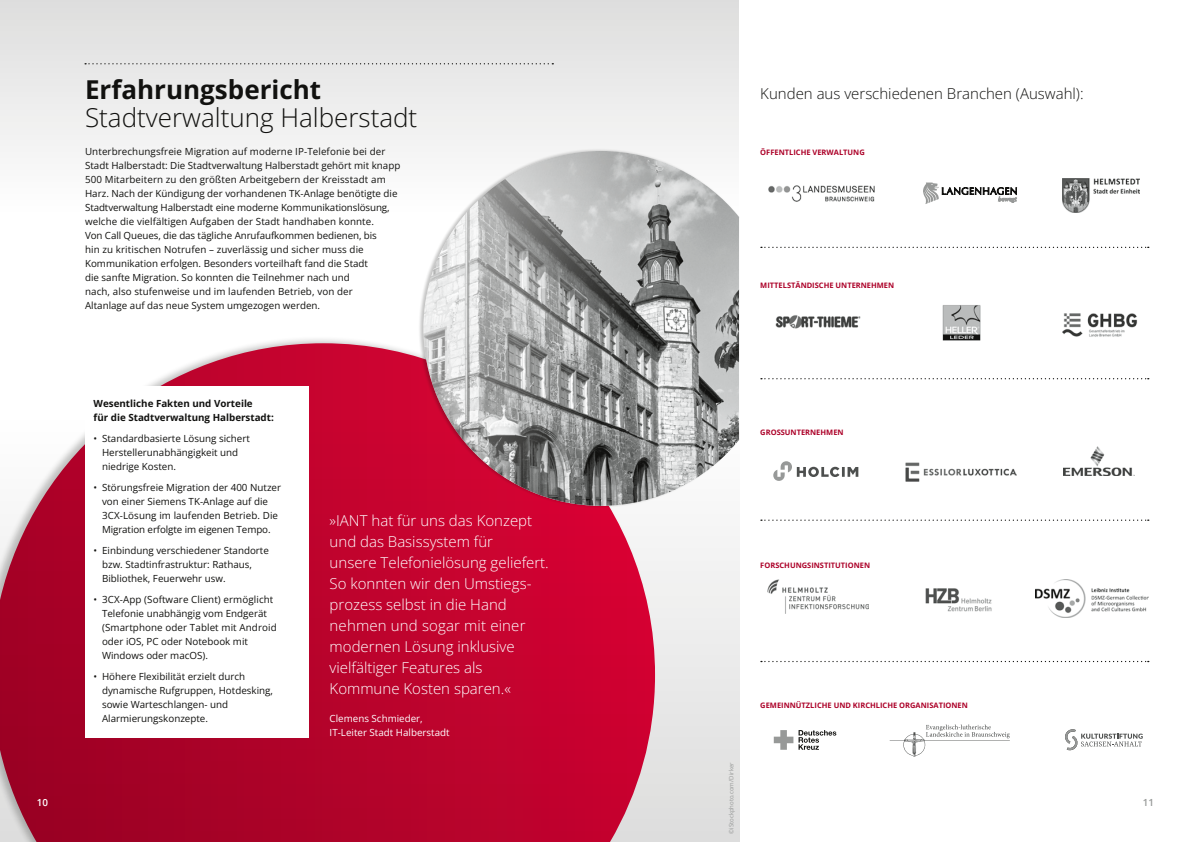
<style>
.page{position:relative;width:1191px;height:842px;background:#fff}
.page>*{position:absolute;margin:0;border:0;box-sizing:border-box;transform-origin:0 0}
.Head_1_25_28{font:300 26px/28px "Open Sans";color:#11110f}
.Head_2_14_21{font:300 15px/21px "Open Sans";color:#fff}
.Head_2_14_21-2{font:300 15px "Open Sans";color:#11110f}
.Fließtext_9_8_14_spaltenspanne{font:9.8px/14px "Open Sans";color:#11110f}
.Fließtext_9_8_14{font:700 9.8px/14px "Open Sans";color:#11110f}
.Fließtext_9_8_14-2{font:9.8px/14px "Open Sans";color:#fff}
.Fließtext_9_8_14_spaltenspanne-2{font:600 9.8px "Open Sans";color:#fff}
.t1{font:600 9.8px "Open Sans";color:#979998}
.Kommentar_7_5_11{font:700 7.5px "Open Sans";color:#ac0028}
.Fließtext_9_8_14-3{font:6px "Open Sans";color:#979998}
.s1{font-weight:700}
</style>
<div class="page">
<svg style="left:147px;top:343px;width:271px;height:64px"></svg>
<img style="left:423px;top:218px;width:316px;height:189px">
<svg style="left:0;top:0;width:739px;height:218px;fill:#ebebeb"></svg>
<img style="left:0;top:407px;width:739px;height:435px">
<div style="left:85px;top:386px;width:223px;height:351px;background:#fff"></div>
<svg style="left:85px;top:63px;width:468px;height:1px"></svg>
<svg style="left:761px;top:247px;width:387px;height:1px"></svg>
<svg style="left:761px;top:378px;width:387px;height:1px"></svg>
<svg style="left:761px;top:519px;width:387px;height:2px"></svg>
<svg style="left:761px;top:661px;width:387px;height:1px"></svg>
<img style="left:768px;top:185px;width:107px;height:17px">
<img style="left:942px;top:305px;width:39px;height:36px">
<img style="left:775px;top:315px;width:86px;height:14px">
<img style="left:1064px;top:446px;width:70px;height:30px">
<img style="left:905px;top:463px;width:112px;height:19px">
<img style="left:1035px;top:579px;width:113px;height:39px">
<img style="left:925px;top:588px;width:67px;height:24px">
<img style="left:767px;top:580px;width:101px;height:34px">
<svg style="left:923px;top:183px;width:93px;height:21px"></svg>
<img style="left:1063px;top:179px;width:76px;height:33px">
<img style="left:1062px;top:313px;width:76px;height:24px">
<svg style="left:773px;top:461px;width:85px;height:20px"></svg>
<svg style="left:1065px;top:729px;width:77px;height:21px"></svg>
<svg style="left:774px;top:730px;width:62px;height:20px"></svg>
<svg style="left:889px;top:724px;width:120px;height:33px"></svg>
<p class="Head_1_25_28" style="left:85px;top:75px;width:334px"><span class="s1">Erfahrungsbericht<br></span>Stadtverwaltung Halberstadt</p>
<p class="Fließtext_9_8_14_spaltenspanne" style="left:85px;top:144px;width:317px">Unterbrechungsfreie Migration auf moderne IP-Telefonie bei der Stadt Halberstadt: Die Stadtverwaltung Halberstadt gehört mit knapp 500 Mitarbeitern zu den größten Arbeitgebern der Kreisstadt am Harz. Nach der Kündigung der vorhandenen TK-Anlage benötigte die Stadtverwaltung Halberstadt eine moderne Kommunikationslösung, welche die vielfältigen Aufgaben der Stadt handhaben konnte.<br>Von Call Queues, die das tägliche Anrufaufkommen bedienen, bis<br>hin zu kritischen Notrufen – zuverlässig und sicher muss die Kommunikation erfolgen. Besonders vorteilhaft fand die Stadt<br>die sanfte Migration. So konnten die Teilnehmer nach und<br>nach, also stufenweise und im laufenden Betrieb, von der<br>Altanlage auf das neue System umgezogen werden.</p>
<p class="Fließtext_9_8_14" style="left:94px;top:396px;width:182px">Wesentliche Fakten und Vorteile<br>für die Stadtverwaltung Halberstadt:</p>
<p class="Fließtext_9_8_14_spaltenspanne" style="left:102px;top:431px;width:149px;text-indent:-9px">• Standardbasierte Lösung sichert<br>Herstellerunabhängigkeit und niedrige Kosten.</p>
<p class="Fließtext_9_8_14_spaltenspanne" style="left:94px;top:480px;width:189px;text-align:center">• Störungsfreie Migration der 400 Nutzer von einer Siemens TK-Anlage auf die 3CX-Lösung im laufenden Betrieb. Die Migration erfolgte im eigenen Tempo.</p>
<p class="Fließtext_9_8_14_spaltenspanne" style="left:102px;top:543px;width:168px;text-indent:-9px">• Einbindung verschiedener Standorte bzw. Stadtinfrastruktur: Rathaus,<br>Bibliothek, Feuerwehr usw.</p>
<p class="Fließtext_9_8_14_spaltenspanne" style="left:102px;top:592px;width:176px;text-indent:-9px">• 3CX-App (Software Client) ermöglicht<br>Telefonie unabhängig vom Endgerät (Smartphone oder Tablet mit Android oder iOS, PC oder Notebook mit<br>Windows oder macOS).</p>
<p class="Fließtext_9_8_14_spaltenspanne" style="left:102px;top:669px;width:172px;text-indent:-9px">• Höhere Flexibilität erzielt durch dynamische Rufgruppen, Hotdesking, sowie Warteschlangen- und<br>Alarmierungskonzepte.</p>
<p class="Head_2_14_21" style="left:330px;top:509px;width:221px">»IANT hat für uns das Konzept und das Basissystem für<br>unsere Telefonielösung geliefert.<br>So konnten wir den Umstiegs&shy;prozess selbst in die Hand nehmen und sogar mit einer modernen Lösung inklusive vielfältiger Features als<br>Kommune Kosten sparen.«</p>
<p class="Fließtext_9_8_14-2" style="left:330px;top:711px;width:122px">Clemens Schmieder,<br>IT-Leiter Stadt Halberstadt</p>
<p class="Head_2_14_21-2" style="left:760px;top:83px;width:325px">Kunden aus verschiedenen Branchen (Auswahl):</p>
<p class="Kommentar_7_5_11" style="left:760px;top:147px;width:106px">ÖFFENTLICHE VERWALTUNG</p>
<p class="Kommentar_7_5_11" style="left:760px;top:280px;width:135px">MITTELSTÄNDISCHE UNTERNEHMEN</p>
<p class="Kommentar_7_5_11" style="left:760px;top:427px;width:85px">GROSSUNTERNEHMEN</p>
<p class="Kommentar_7_5_11" style="left:760px;top:560px;width:111px">FORSCHUNGSINSTITUTIONEN</p>
<p class="Kommentar_7_5_11" style="left:760px;top:700px;width:209px">GEMEINNÜTZLICHE UND KIRCHLICHE ORGANISATIONEN</p>
<p class="Fließtext_9_8_14-3" style="left:727px;top:834px;width:73px;rotate:-90deg">©iStockphoto.com/Dirker</p>
<p class="Fließtext_9_8_14_spaltenspanne-2" style="left:37px;top:796px;width:13px">10</p>
<p class="t1" style="left:1142px;top:796px;width:13px">11</p>
</div>
